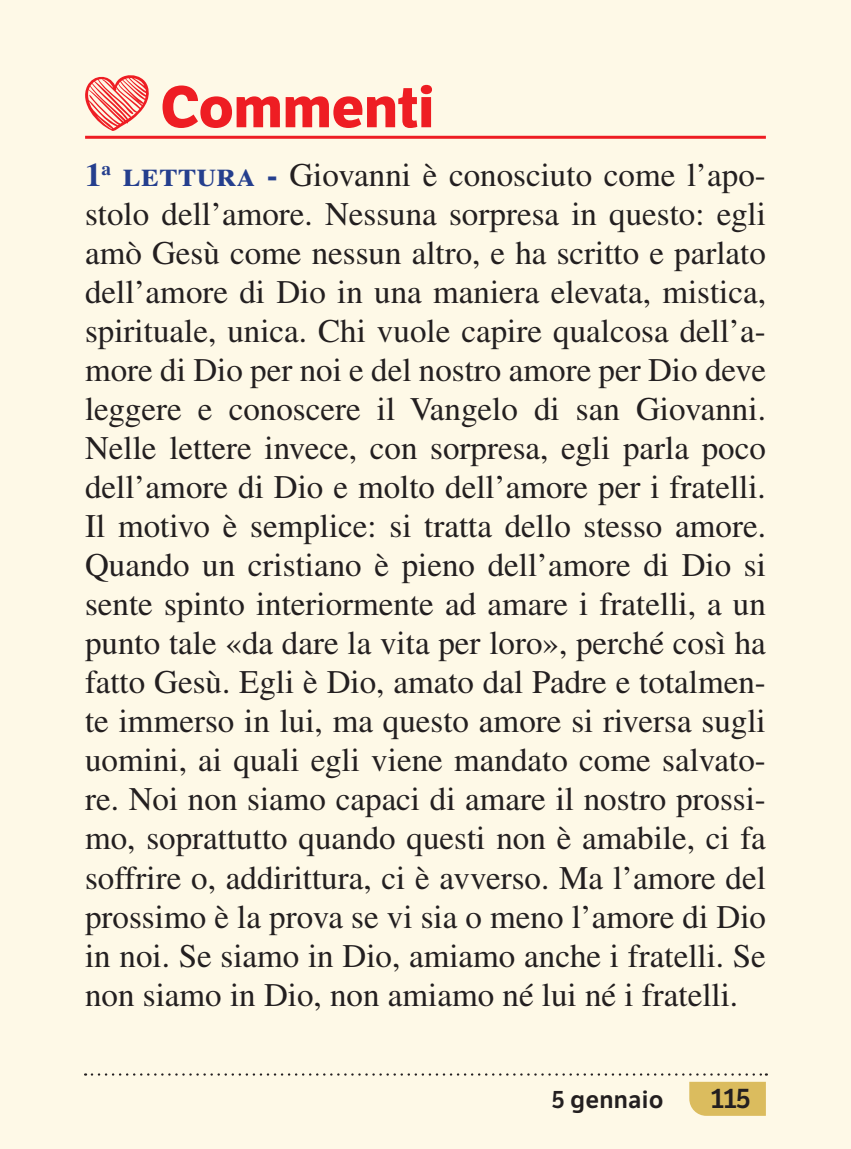
<style>
.page{position:relative;width:851px;height:1149px;background:#fff}
.page>*{position:absolute;margin:0;border:0;box-sizing:border-box;transform-origin:0 0}
.t1{font:700 57px "LFT Etica";letter-spacing:.005em;color:#ee1d23}
.t2{font:33px/39px "Times LT Std";color:#231f20;text-align:justify}
.t3{font:600 27px "LFT Etica";color:#231f20}
.t4{font:600 24px "LFT Etica";letter-spacing:.01em;color:#231f20}
.s1{font-weight:700;color:#253f8e}
</style>
<div class="page">
<div style="left:0;top:0;width:850px;height:1148px;background:#fef9e7"></div>
<div style="left:689px;top:1081px;width:76px;height:34px;background:#dbbc5e"></div>
<svg style="left:92px;top:1073px;width:674px;height:2px"></svg>
<hr style="left:85px;top:136px;width:680px;height:3px;background:#ee1d23">
<svg style="left:85px;top:75px;width:64px;height:56px"></svg>
<h1 class="t1" style="left:160px;top:72px;width:275px">Commenti</h1>
<p class="t2" style="left:85px;top:155px;width:682px"><span class="s1">1</span><sup>a</sup> <span class="s1">lettura -</span> Giovanni è conosciuto come l’apo&shy;stolo dell’amore. Nessuna sorpresa in questo: egli amò Gesù come nessun altro, e ha scritto e parlato dell’amore di Dio in una maniera elevata, mistica, spirituale, unica. Chi vuole capire qualcosa dell’a&shy;more di Dio per noi e del nostro amore per Dio deve leggere e conoscere il Vangelo di san Giovanni.<br>Nelle lettere invece, con sorpresa, egli parla poco dell’amore di Dio e molto dell’amore per i fratelli.<br>Il motivo è semplice: si tratta dello stesso amore.<br>Quando un cristiano è pieno dell’amore di Dio si sente spinto interiormente ad amare i fratelli, a un punto tale «da dare la vita per loro», perché così ha fatto Gesù. Egli è Dio, amato dal Padre e totalmen&shy;te immerso in lui, ma questo amore si riversa sugli uomini, ai quali egli viene mandato come salvato&shy;re. Noi non siamo capaci di amare il nostro prossi&shy;mo, soprattutto quando questi non è amabile, ci fa soffrire o, addirittura, ci è avverso. Ma l’amore del prossimo è la prova se vi sia o meno l’amore di Dio in noi. Se siamo in Dio, amiamo anche i fratelli. Se non siamo in Dio, non amiamo né lui né i fratelli.</p>
<p class="t4" style="left:551px;top:1084px;width:113px">5 gennaio</p>
<p class="t3" style="left:710px;top:1082px;width:42px">115</p>
</div>
